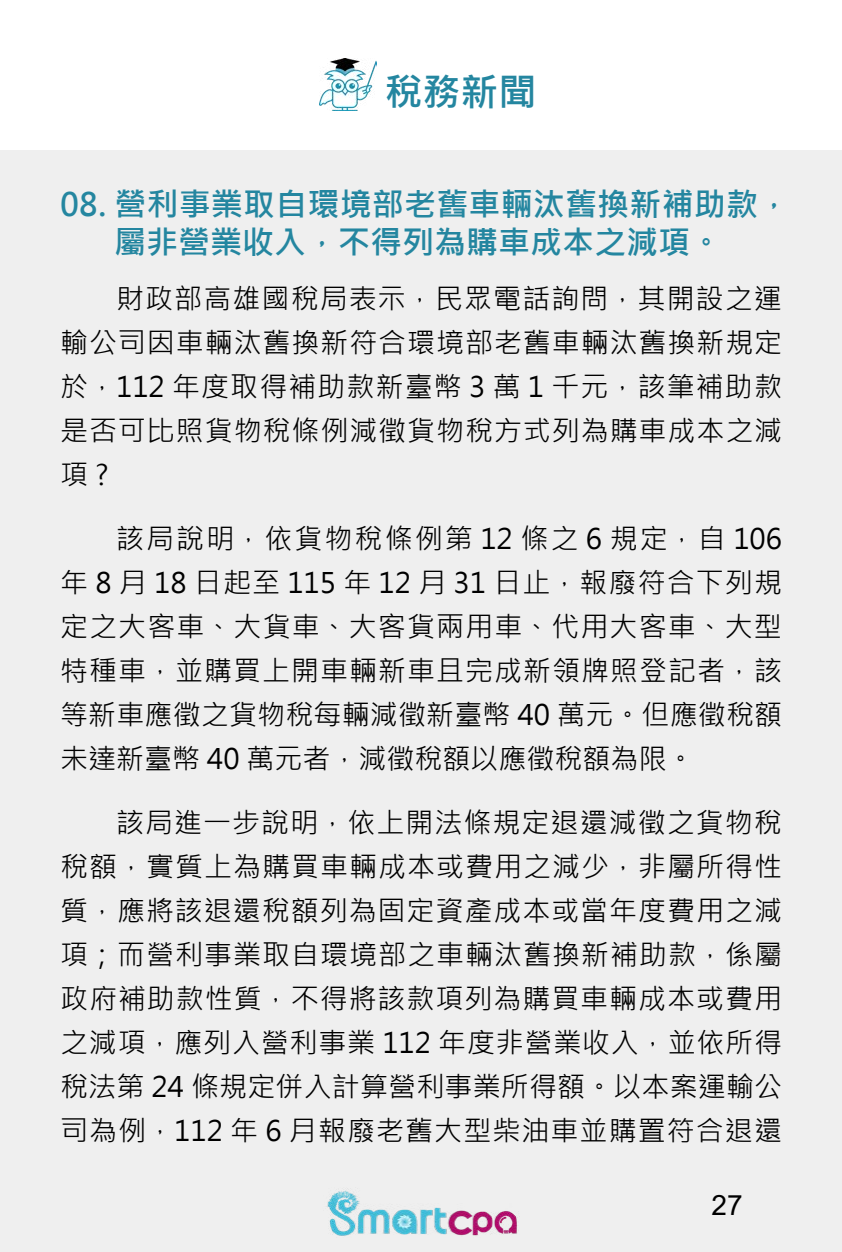
<style>
.page{position:relative;width:842px;height:1252px;background:#fff}
.page>*{position:absolute;margin:0;border:0;box-sizing:border-box;transform-origin:0 0}
.t1{font:700 38px "Microsoft Jheng Hei";color:#2486a0}
.t2{font:700 32px/38px "Microsoft Jheng Hei";letter-spacing:.005em;color:#2486a0;text-align:center}
.t3{font:28px/44px "Microsoft Jheng Hei";letter-spacing:.005em;color:#000;text-align:justify}
.t4{font:28px "Arial";color:#000}
</style>
<div class="page">
<div style="left:0;top:150px;width:842px;height:1102px;background:#efefef"></div>
<img style="left:327px;top:1190px;width:190px;height:46px">
<img style="left:319px;top:58px;width:58px;height:53px">
<h1 class="t1" style="left:384px;top:68px;width:153px">稅務新聞</h1>
<p class="t2" style="left:60px;top:186px;width:731px">08. 營利事業取自環境部老舊車輛汰舊換新補助款，屬非營業收入，不得列為購車成本之減項。</p>
<p class="t3" style="left:60px;top:277px;width:724px;text-indent:56px">財政部高雄國稅局表示，民眾電話詢問，其開設之運輸公司因車輛汰舊換新符合環境部老舊車輛汰舊換新規定於，112 年度取得補助款新臺幣 3 萬 1 千元，該筆補助款是否可比照貨物稅條例減徵貨物稅方式列為購車成本之減項?</p>
<p class="t3" style="left:60px;top:517px;width:724px;text-indent:56px">該局說明，依貨物稅條例第 12 條之 6 規定，自 106年 8 月 18 日起至 115 年 12 月 31 日止，報廢符合下列規定之大客車、大貨車、大客貨兩用車、代用大客車、大型特種車，並購買上開車輛新車且完成新領牌照登記者，該等新車應徵之貨物稅每輛減徵新臺幣 40 萬元。但應徵稅額未達新臺幣 40 萬元者，減徵稅額以應徵稅額為限。</p>
<p class="t3" style="left:60px;top:801px;width:724px;text-indent:56px">該局進一步說明，依上開法條規定退還減徵之貨物稅稅額，實質上為購買車輛成本或費用之減少，非屬所得性質，應將該退還稅額列為固定資產成本或當年度費用之減項；而營利事業取自環境部之車輛汰舊換新補助款，係屬政府補助款性質，不得將該款項列為購買車輛成本或費用之減項，應列入營利事業 112 年度非營業收入，並依所得稅法第 24 條規定併入計算營利事業所得額。以本案運輸公司為例，112 年 6 月報廢老舊大型柴油車並購置符合退還</p>
<p class="t4" style="left:712px;top:1186px;width:33px">27</p>
</div>
